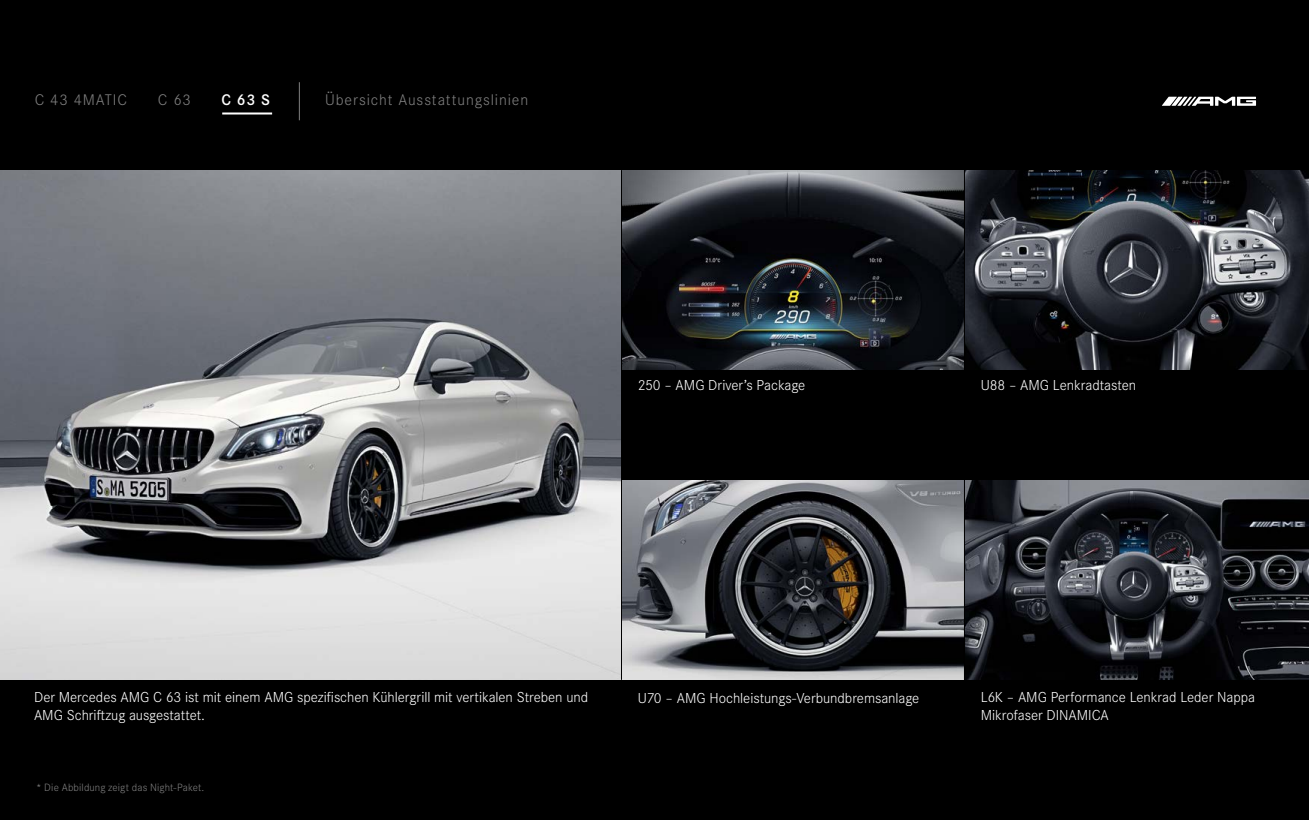
<style>
.page{position:relative;width:1309px;height:820px;background:#fff}
.page>*{position:absolute;margin:0;border:0;box-sizing:border-box;transform-origin:0 0}
.t1{font:300 16px "Daimler CS";letter-spacing:.055em;color:#808080}
.t2{font:600 16px "Daimler CS";color:#fff}
.t3{font:300 15px/18px "Daimler CS";letter-spacing:-.005em;color:#fff}
.t4{font:300 11px "Daimler CS";letter-spacing:.01em;color:#808080}
</style>
<div class="page">
<div style="left:0;top:43px;width:1309px;height:777px;background:#000"></div>
<div style="left:0;top:0;width:1309px;height:43px;background:#000"></div>
<img style="left:622px;top:170px;width:342px;height:200px">
<img style="left:622px;top:480px;width:342px;height:200px">
<svg style="left:965px;top:170px;width:344px;height:200px"></svg>
<svg style="left:965px;top:480px;width:344px;height:200px"></svg>
<svg style="left:1162px;top:97px;width:94px;height:9px"></svg>
<img style="left:0;top:170px;width:621px;height:510px">
<hr style="left:222px;top:113px;width:50px;height:2px;background:#fff">
<hr style="left:299px;top:82px;width:1px;height:38px;background:#808080">
<p class="t1" style="left:35px;top:88px;width:94px">C 43 4MATIC</p>
<p class="t1" style="left:158px;top:88px;width:35px">C 63</p>
<p class="t2" style="left:221px;top:88px;width:50px">C 63 S</p>
<p class="t1" style="left:325px;top:88px;width:205px">Übersicht Ausstattungslinien</p>
<p class="t3" style="left:638px;top:375px;width:169px">250 – AMG Driver’s Package</p>
<p class="t3" style="left:981px;top:375px;width:157px">U88 – AMG Lenkradtasten</p>
<p class="t3" style="left:34px;top:687px;width:556px">Der Mercedes AMG C 63 ist mit einem AMG spezifischen Kühlergrill mit vertikalen Streben und<br>AMG Schriftzug ausgestattet.</p>
<p class="t4" style="left:36px;top:780px;width:170px">* Die Abbildung zeigt das Night-Paket.</p>
<p class="t3" style="left:638px;top:688px;width:283px">U70 – AMG Hochleistungs-Verbundbremsanlage</p>
<p class="t3" style="left:981px;top:687px;width:276px">L6K – AMG Performance Lenkrad Leder Nappa<br>Mikrofaser DINAMICA</p>
</div>
